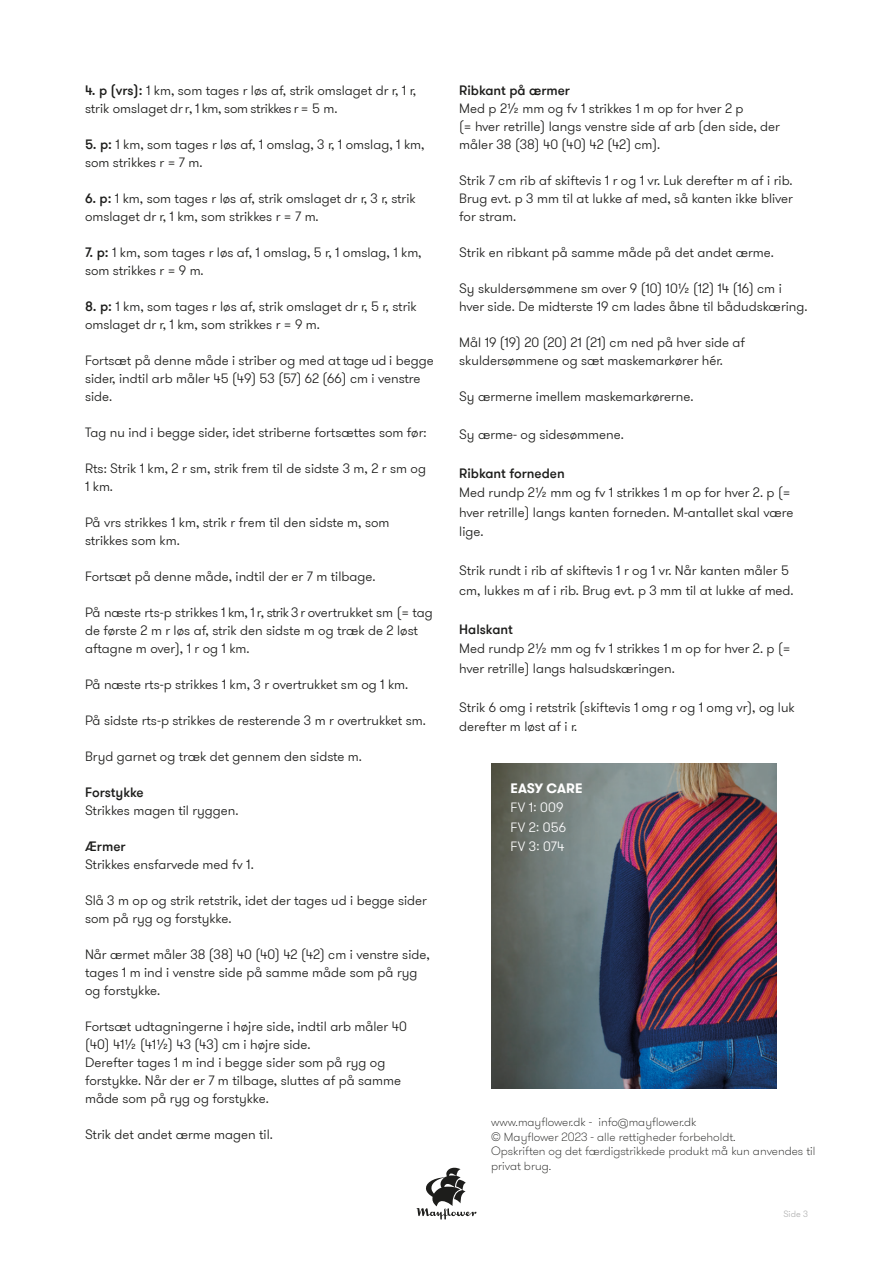
<style>
.page{position:relative;width:893px;height:1263px;background:#fff}
.page>*{position:absolute;margin:0;border:0;box-sizing:border-box;transform-origin:0 0}
.t1{font:300 13.5px/18px "GT Walsheim Pro";color:#1d1d1b}
.t2{font:500 13.5px "GT Walsheim Pro";color:#1d1d1b}
.t3{font:300 13.5px "GT Walsheim Pro";letter-spacing:.015em;color:#fff}
.t4{font:700 13.5px "GT Walsheim Pro";letter-spacing:.01em;color:#fff}
.t5{font:100 12px/14.4px "GT Walsheim Pro";color:#1d1d1b}
.t6{font:300 9px "GT Walsheim Pro";color:#b2b2b2}
.s1{font-weight:500}
</style>
<div class="page">
<svg style="left:417px;top:1168px;width:59px;height:51px"></svg>
<img style="left:491px;top:763px;width:285px;height:326px">
<p class="t1" style="left:85px;top:82px;width:333px"><span class="s1">4. p (vrs):</span> 1 km, som tages r løs af, strik omslaget dr r, 1 r, strik omslaget dr r, 1 km, som strikkes r = 5 m.</p>
<p class="t1" style="left:85px;top:136px;width:341px"><span class="s1">5. p:</span> 1 km, som tages r løs af, 1 omslag, 3 r, 1 omslag, 1 km, som strikkes r = 7 m.</p>
<p class="t1" style="left:85px;top:190px;width:332px"><span class="s1">6. p:</span> 1 km, som tages r løs af, strik omslaget dr r, 3 r, strik omslaget dr r, 1 km, som strikkes r = 7 m.</p>
<p class="t1" style="left:85px;top:244px;width:338px"><span class="s1">7. p:</span> 1 km, som tages r løs af, 1 omslag, 5 r, 1 omslag, 1 km, som strikkes r = 9 m.</p>
<p class="t1" style="left:85px;top:298px;width:333px"><span class="s1">8. p:</span> 1 km, som tages r løs af, strik omslaget dr r, 5 r, strik omslaget dr r, 1 km, som strikkes r = 9 m.</p>
<p class="t1" style="left:85px;top:352px;width:350px">Fortsæt på denne måde i striber og med at tage ud i begge sider, indtil arb måler 45 (49) 53 (57) 62 (66) cm i venstre side.</p>
<p class="t1" style="left:85px;top:424px;width:343px">Tag nu ind i begge sider, idet striberne fortsættes som før:</p>
<p class="t1" style="left:85px;top:460px;width:342px">Rts: Strik 1 km, 2 r sm, strik frem til de sidste 3 m, 2 r sm og<br>1 km.</p>
<p class="t1" style="left:85px;top:514px;width:306px">På vrs strikkes 1 km, strik r frem til den sidste m, som strikkes som km.</p>
<p class="t1" style="left:85px;top:568px;width:292px">Fortsæt på denne måde, indtil der er 7 m tilbage.</p>
<p class="t1" style="left:85px;top:604px;width:349px">På næste rts-p strikkes 1 km, 1 r, strik 3 r overtrukket sm (= tag de første 2 m r løs af, strik den sidste m og træk de 2 løst aftagne m over), 1 r og 1 km.</p>
<p class="t1" style="left:85px;top:676px;width:325px">På næste rts-p strikkes 1 km, 3 r overtrukket sm og 1 km.</p>
<p class="t1" style="left:85px;top:712px;width:342px">På sidste rts-p strikkes de resterende 3 m r overtrukket sm.</p>
<p class="t1" style="left:85px;top:748px;width:278px">Bryd garnet og træk det gennem den sidste m.</p>
<p class="t2" style="left:85px;top:784px;width:60px">Forstykke</p>
<p class="t1" style="left:85px;top:802px;width:155px">Strikkes magen til ryggen.</p>
<p class="t2" style="left:85px;top:838px;width:42px">Ærmer</p>
<p class="t1" style="left:85px;top:856px;width:170px">Strikkes ensfarvede med fv 1.</p>
<p class="t1" style="left:85px;top:892px;width:343px">Slå 3 m op og strik retstrik, idet der tages ud i begge sider som på ryg og forstykke.</p>
<p class="t1" style="left:85px;top:946px;width:346px">Når ærmet måler 38 (38) 40 (40) 42 (42) cm i venstre side, tages 1 m ind i venstre side på samme måde som på ryg og forstykke.</p>
<p class="t1" style="left:85px;top:1018px;width:323px">Fortsæt udtagningerne i højre side, indtil arb måler 40 (40) 41½ (41½) 43 (43) cm i højre side.</p>
<p class="t1" style="left:85px;top:1054px;width:318px">Derefter tages 1 m ind i begge sider som på ryg og forstykke. Når der er 7 m tilbage, sluttes af på samme måde som på ryg og forstykke.</p>
<p class="t1" style="left:85px;top:1126px;width:189px">Strik det andet ærme magen til.</p>
<p class="t2" style="left:459px;top:82px;width:112px">Ribkant på ærmer</p>
<p class="t1" style="left:459px;top:100px;width:286px">Med p 2½ mm og fv 1 strikkes 1 m op for hver 2 p</p>
<p class="t1" style="left:459px;top:118px;width:322px">(= hver retrille) langs venstre side af arb (den side, der måler 38 (38) 40 (40) 42 (42) cm).</p>
<p class="t1" style="left:459px;top:172px;width:335px;text-align:justify">Strik 7 cm rib af skiftevis 1 r og 1 vr. Luk derefter m af i rib.<br>Brug evt. p 3 mm til at lukke af med, så kanten ikke bliver for stram.</p>
<p class="t1" style="left:459px;top:244px;width:316px">Strik en ribkant på samme måde på det andet ærme.</p>
<p class="t1" style="left:459px;top:280px;width:350px">Sy skuldersømmene sm over 9 (10) 10½ (12) 14 (16) cm i hver side. De midterste 19 cm lades åbne til bådudskæring.</p>
<p class="t1" style="left:459px;top:334px;width:287px">Mål 19 (19) 20 (20) 21 (21) cm ned på hver side af skuldersømmene og sæt maskemarkører hér.</p>
<p class="t1" style="left:459px;top:388px;width:236px">Sy ærmerne imellem maskemarkørerne.</p>
<p class="t1" style="left:459px;top:425px;width:166px">Sy ærme- og sidesømmene.</p>
<p class="t2" style="left:459px;top:464px;width:107px">Ribkant forneden</p>
<p class="t1" style="left:459px;top:483px;width:336px;line-height:19.5px">Med rundp 2½ mm og fv 1 strikkes 1 m op for hver 2. p (= hver retrille) langs kanten forneden. M-antallet skal være lige.</p>
<p class="t1" style="left:459px;top:561px;width:336px;line-height:19.5px">Strik rundt i rib af skiftevis 1 r og 1 vr. Når kanten måler 5 cm, lukkes m af i rib. Brug evt. p 3 mm til at lukke af med.</p>
<p class="t2" style="left:459px;top:620px;width:55px">Halskant</p>
<p class="t1" style="left:459px;top:639px;width:333px;line-height:19.5px">Med rundp 2½ mm og fv 1 strikkes 1 m op for hver 2. p (= hver retrille) langs halsudskæringen.</p>
<p class="t1" style="left:459px;top:698px;width:337px;line-height:19.5px">Strik 6 omg i retstrik (skiftevis 1 omg r og 1 omg vr), og luk derefter m løst af i r.</p>
<p class="t4" style="left:510px;top:779px;width:74px">EASY CARE</p>
<p class="t3" style="left:510px;top:799px;width:55px">FV 1: 009</p>
<p class="t3" style="left:510px;top:818px;width:57px">FV 2: 056</p>
<p class="t3" style="left:510px;top:838px;width:56px">FV 3: 074</p>
<p class="t5" style="left:491px;top:1115px;width:207px">www.mayflower.dk - info@mayflower.dk</p>
<p class="t5" style="left:491px;top:1130px;width:246px">© Mayflower 2023 - alle rettigheder forbeholdt.</p>
<p class="t5" style="left:491px;top:1144px;width:326px">Opskriften og det færdigstrikkede produkt må kun anvendes til privat brug.</p>
<p class="t6" style="left:783px;top:1208px;width:26px">Side 3</p>
</div>
